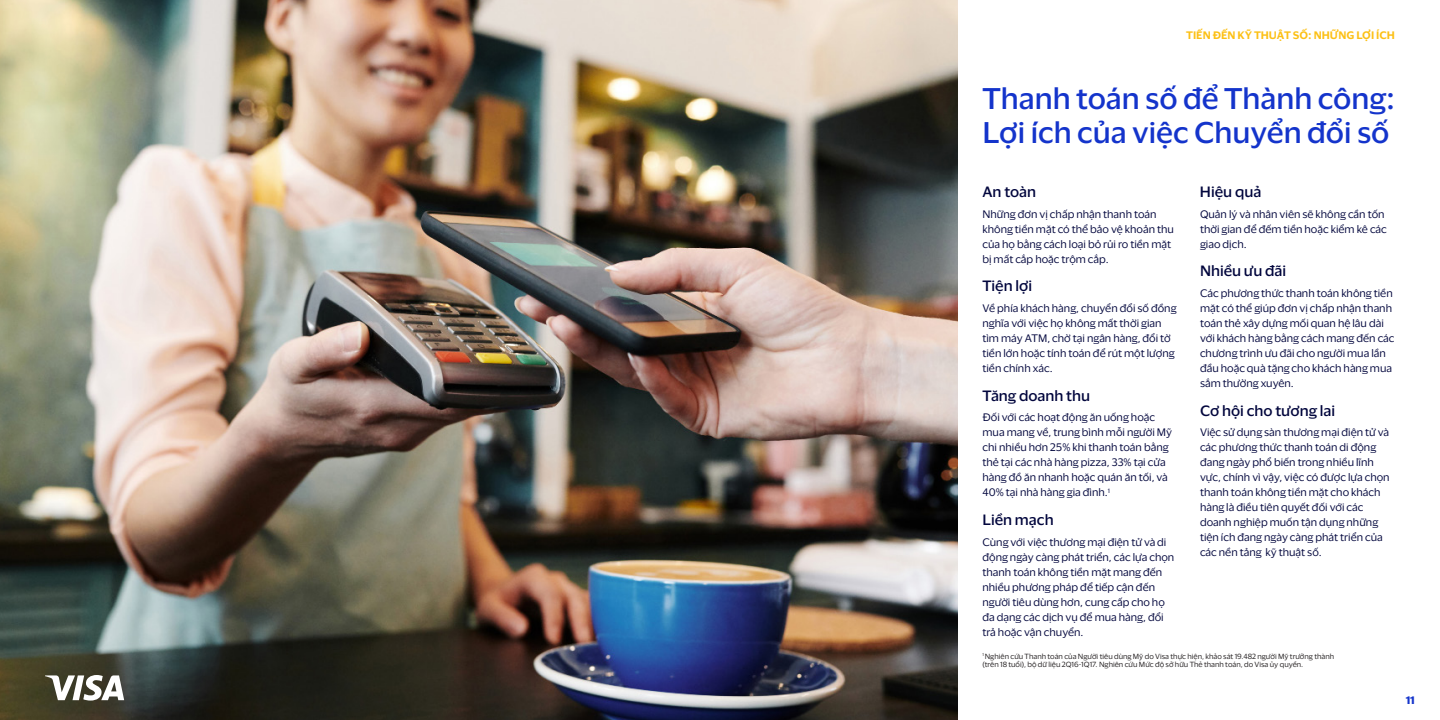
<style>
.page{position:relative;width:1440px;height:720px;background:#fff}
.page>*{position:absolute;margin:0;border:0;box-sizing:border-box;transform-origin:0 0}
.t1{font:500 27.5px "Visa Dialect";color:#1434cb}
.t2{font:500 13.75px "Visa Dialect";color:#02063d}
.t3{font:10px/15px "Visa Dialect";color:#02063d}
.t4{font:600 10px "Visa Dialect";color:#fcc015}
.t5{font:700 10px "Visa Dialect";color:#1434cb}
.t6{font:6.88px "Visa Dialect";color:#231f20}
</style>
<div class="page">
<img style="left:0;top:0;width:958px;height:720px">
<svg style="left:45px;top:675px;width:79px;height:26px"></svg>
<p class="t4" style="left:1186px;top:28px;width:210px">TIẾN ĐẾN KỸ THUẬT SỐ: NHỮNG LỢI ÍCH</p>
<p class="t1" style="left:982px;top:78px;width:414px">Thanh toán số để Thành công:</p>
<p class="t1" style="left:982px;top:112px;width:409px">Lợi ích của việc Chuyển đổi số</p>
<p class="t2" style="left:982px;top:181px;width:55px">An toàn</p>
<p class="t3" style="left:982px;top:206px;width:193px">Những đơn vị chấp nhận thanh toán không tiền mặt có thể bảo vệ khoản thu của họ bằng cách loại bỏ rủi ro tiền mặt bị mất cắp hoặc trộm cắp.</p>
<p class="t2" style="left:982px;top:276px;width:51px">Tiện lợi</p>
<p class="t3" style="left:982px;top:300px;width:196px">Về phía khách hàng, chuyển đổi số đồng nghĩa với việc họ không mất thời gian tìm máy ATM, chờ tại ngân hàng, đổi tờ tiền lớn hoặc tính toán để rút một lượng tiền chính xác.</p>
<p class="t2" style="left:982px;top:385px;width:109px">Tăng doanh thu</p>
<p class="t3" style="left:982px;top:409px;width:191px">Đối với các hoạt động ăn uống hoặc mua mang về, trung bình mỗi người Mỹ chi nhiều hơn 25% khi thanh toán bằng thẻ tại các nhà hàng pizza, 33% tại cửa hàng đồ ăn nhanh hoặc quán ăn tối, và 40% tại nhà hàng gia đình.<sup>1</sup></p>
<p class="t2" style="left:982px;top:509px;width:73px">Liền mạch</p>
<p class="t3" style="left:982px;top:534px;width:193px">Cùng với việc thương mại điện tử và di động ngày càng phát triển, các lựa chọn thanh toán không tiền mặt mang đến nhiều phương pháp để tiếp cận đến người tiêu dùng hơn, cung cấp cho họ đa dạng các dịch vụ để mua hàng, đổi trả hoặc vận chuyển.</p>
<p class="t2" style="left:1200px;top:181px;width:63px">Hiệu quả</p>
<p class="t3" style="left:1200px;top:206px;width:188px">Quản lý và nhân viên sẽ không cần tốn thời gian để đếm tiền hoặc kiểm kê các giao dịch.</p>
<p class="t2" style="left:1200px;top:261px;width:88px">Nhiều ưu đãi</p>
<p class="t3" style="left:1200px;top:285px;width:196px">Các phương thức thanh toán không tiền mặt có thể giúp đơn vị chấp nhận thanh toán thẻ xây dựng mối quan hệ lâu dài với khách hàng bằng cách mang đến các chương trình ưu đãi cho người mua lần đầu hoặc quà tặng cho khách hàng mua sắm thường xuyên.</p>
<p class="t2" style="left:1200px;top:400px;width:137px">Cơ hội cho tương lai</p>
<p class="t3" style="left:1200px;top:424px;width:191px">Việc sử dụng sàn thương mại điện tử và các phương thức thanh toán di động đang ngày phổ biến trong nhiều lĩnh vực, chính vì vậy, việc có được lựa chọn thanh toán không tiền mặt cho khách hàng là điều tiên quyết đối với các doanh nghiệp muốn tận dụng những tiện ích đang ngày càng phát triển của các nền tảng kỹ thuật số.</p>
<p class="t6" style="left:982px;top:651px;width:353px"><sup>1</sup> Nghiên cứu Thanh toán của Người tiêu dùng Mỹ do Visa thực hiện, khảo sát 19.482 người Mỹ trưởng thành</p>
<p class="t6" style="left:982px;top:659px;width:322px">(trên 18 tuổi), bộ dữ liệu 2Q16-1Q17. Nghiên cứu Mức độ sở hữu Thẻ thanh toán, do Visa ủy quyền.</p>
<p class="t5" style="left:1406px;top:692px;width:11px">11</p>
</div>
